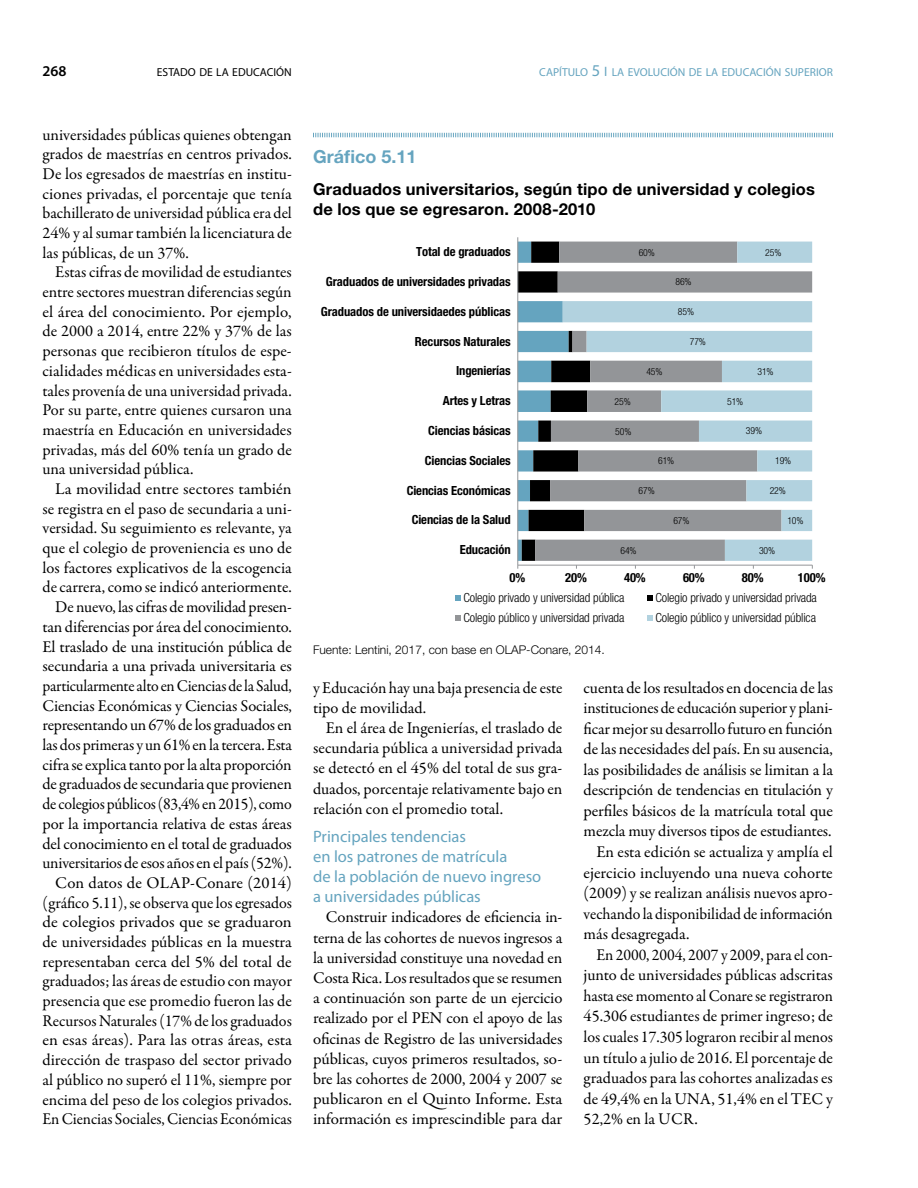
<style>
.page{position:relative;width:918px;height:1188px;background:#fff}
.page>*{position:absolute;margin:0;border:0;box-sizing:border-box;transform-origin:0 0}
.t1{font:700 18px "Helvetica Neue LT Std";color:#65a4bf}
.t2{font:16.5px/19.6px "Garamond Premr Pro";letter-spacing:-.005em;color:#000;text-align:justify}
.t3{font:16.5px "Garamond Premr Pro";letter-spacing:-.005em;color:#000;scale:.96 1}
.t4{font:16.5px/20px "Myriad Pro";color:#65a4bf}
.t5{font:700 16.5px/19.8px "Helvetica Neue LT Std";letter-spacing:.01em;color:#000}
.t6{font:600 15px "Myriad Pro";color:#000}
.t7{font:700 condensed 12.6px "Helvetica Neue LT Std";letter-spacing:-.01em;color:#000}
.t8{font:300 condensed 12.6px "Helvetica Neue LT Std";letter-spacing:-.01em;color:#000}
.t9{font:300 12px "Helvetica Neue LT Std";color:#000}
.t10{font:11.55px "Myriad Pro";color:#65a4bf}
.t11{font:11.55px "Myriad Pro";color:#000}
.t12{font:300 condensed 9.75px "Helvetica Neue LT Std";letter-spacing:-.01em;color:#000}
.s1{font-size:16.5px}
.s2{font-size:13.65px}
</style>
<div class="page">
<svg style="left:590px;top:242px;width:222px;height:319px"></svg>
<hr style="left:518px;top:565px;width:294px;height:1px;background:#939598">
<svg style="left:517px;top:242px;width:73px;height:327px"></svg>
<hr style="left:517px;top:237px;width:1px;height:328px;background:#939598">
<svg style="left:455px;top:596px;width:6px;height:5px"></svg>
<svg style="left:648px;top:596px;width:5px;height:5px"></svg>
<svg style="left:455px;top:615px;width:6px;height:5px"></svg>
<svg style="left:648px;top:615px;width:5px;height:5px"></svg>
<svg style="left:313px;top:132px;width:520px;height:6px"></svg>
<p class="t6" style="left:43px;top:61px;width:26px">268</p>
<p class="t11" style="left:157px;top:65px;width:136px">ESTADO DE LA EDUCACIÓN</p>
<p class="t10" style="left:539px;top:65px;width:295px">CAPÍTULO <span class="s1">5</span> <span class="s2">I</span> LA EVOLUCIÓN DE LA EDUCACIÓN SUPERIOR</p>
<p class="t2" style="left:43px;top:125px;width:251px">universidades públicas quienes obtengan grados de maestrías en centros privados.<br>De los egresados de maestrías en institu&shy;ciones privadas, el porcentaje que tenía bachillerato de universidad pública era del 24% y al sumar también la licenciatura de las públicas, de un 37%.</p>
<p class="t2" style="left:43px;top:263px;width:251px;text-indent:13px">Estas cifras de movilidad de estudiantes entre sectores muestran diferencias según el área del conocimiento. Por ejemplo, de 2000 a 2014, entre 22% y 37% de las personas que recibieron títulos de espe&shy;cialidades médicas en universidades esta&shy;tales provenía de una universidad privada.<br>Por su parte, entre quienes cursaron una maestría en Educación en universidades privadas, más del 60% tenía un grado de una universidad pública.</p>
<p class="t2" style="left:43px;top:479px;width:251px;text-align:right">La movilidad entre sectores también se registra en el paso de secundaria a uni&shy;versidad. Su seguimiento es relevante, ya que el colegio de proveniencia es uno de los factores explicativos de la escogencia de carrera, como se indicó anteriormente.<br>De nuevo, las cifras de movilidad presen&shy;tan diferencias por área del conocimiento.<br>El traslado de una institución pública de secundaria a una privada universitaria es particularmente alto en Ciencias de la Salud, Ciencias Económicas y Ciencias Sociales, representando un 67% de los graduados en las dos primeras y un 61% en la tercera. Esta cifra se explica tanto por la alta proporción de graduados de secundaria que provienen de colegios públicos (83,4% en 2015), como por la importancia relativa de estas áreas del conocimiento en el total de graduados universitarios de esos años en el país (52%).<br>Con datos de OLAP-Conare (2014) (gráfico 5.11), se observa que los egresados de colegios privados que se graduaron de universidades públicas en la muestra representaban cerca del 5% del total de graduados; las áreas de estudio con mayor presencia que ese promedio fueron las de Recursos Naturales (17% de los graduados en esas áreas). Para las otras áreas, esta dirección de traspaso del sector privado al público no superó el 11%, siempre por encima del peso de los colegios privados.<br>En Ciencias Sociales, Ciencias Económicas</p>
<p class="t1" style="left:313px;top:145px;width:105px">Gráfico 5.11</p>
<p class="t5" style="left:313px;top:179px;width:503px">Graduados universitarios, según tipo de universidad y colegios de los que se egresaron. 2008-2010</p>
<p class="t7" style="left:416px;top:244px;width:96px">Total de graduados</p>
<p class="t12" style="left:639px;top:247px;width:18px">60%</p>
<p class="t12" style="left:765px;top:247px;width:18px">25%</p>
<p class="t7" style="left:326px;top:274px;width:186px">Graduados de universidades privadas</p>
<p class="t12" style="left:675px;top:276px;width:18px">86%</p>
<p class="t7" style="left:321px;top:304px;width:191px">Graduados de universidaedes públicas</p>
<p class="t12" style="left:678px;top:306px;width:18px">85%</p>
<p class="t7" style="left:415px;top:333px;width:97px">Recursos Naturales</p>
<p class="t12" style="left:690px;top:336px;width:18px">77%</p>
<p class="t7" style="left:456px;top:363px;width:56px">Ingenierías</p>
<p class="t12" style="left:646px;top:366px;width:18px">45%</p>
<p class="t12" style="left:757px;top:366px;width:18px">31%</p>
<p class="t7" style="left:443px;top:393px;width:69px">Artes y Letras</p>
<p class="t12" style="left:615px;top:396px;width:18px">25%</p>
<p class="t12" style="left:727px;top:396px;width:18px">51%</p>
<p class="t7" style="left:428px;top:423px;width:84px">Ciencias básicas</p>
<p class="t12" style="left:615px;top:425px;width:18px">50%</p>
<p class="t12" style="left:746px;top:425px;width:18px">39%</p>
<p class="t7" style="left:425px;top:453px;width:87px">Ciencias Sociales</p>
<p class="t12" style="left:658px;top:455px;width:18px">61%</p>
<p class="t12" style="left:775px;top:455px;width:18px">19%</p>
<p class="t7" style="left:407px;top:483px;width:106px">Ciencias Económicas</p>
<p class="t12" style="left:639px;top:485px;width:18px">67%</p>
<p class="t12" style="left:770px;top:485px;width:18px">22%</p>
<p class="t7" style="left:412px;top:512px;width:101px">Ciencias de la Salud</p>
<p class="t12" style="left:673px;top:515px;width:18px">67%</p>
<p class="t12" style="left:787px;top:515px;width:18px">10%</p>
<p class="t7" style="left:460px;top:542px;width:52px">Educación</p>
<p class="t12" style="left:621px;top:545px;width:18px">64%</p>
<p class="t12" style="left:759px;top:545px;width:18px">30%</p>
<p class="t7" style="left:509px;top:570px;width:17px">0%</p>
<p class="t7" style="left:565px;top:570px;width:23px">20%</p>
<p class="t7" style="left:624px;top:570px;width:23px">40%</p>
<p class="t7" style="left:683px;top:570px;width:23px">60%</p>
<p class="t7" style="left:742px;top:570px;width:23px">80%</p>
<p class="t7" style="left:798px;top:570px;width:29px">100%</p>
<p class="t8" style="left:463px;top:591px;width:163px">Colegio privado y universidad pública</p>
<p class="t8" style="left:655px;top:591px;width:163px">Colegio privado y universidad privada</p>
<p class="t8" style="left:463px;top:610px;width:163px">Colegio público y universidad privada</p>
<p class="t8" style="left:655px;top:610px;width:162px">Colegio público y universidad pública</p>
<p class="t9" style="left:313px;top:642px;width:293px">Fuente: Lentini, 2017, con base en OLAP-Conare, 2014.</p>
<p class="t2" style="left:313px;top:678px;width:251px;line-height:20.1px">y Educación hay una baja presencia de este tipo de movilidad.</p>
<p class="t2" style="left:313px;top:718px;width:251px;line-height:20.2px;text-indent:13px">En el área de Ingenierías, el traslado de secundaria pública a universidad privada se detectó en el 45% del total de sus gra&shy;duados, porcentaje relativamente bajo en relación con el promedio total.</p>
<p class="t4" style="left:313px;top:827px;width:230px">Principales tendencias<br>en los patrones de matrícula<br>de la población de nuevo ingreso a universidades públicas</p>
<p class="t2" style="left:313px;top:908px;width:251px;line-height:20.1px;text-indent:13px">Construir indicadores de eficiencia in&shy;terna de las cohortes de nuevos ingresos a la universidad constituye una novedad en Costa Rica. Los resultados que se resumen a continuación son parte de un ejercicio realizado por el PEN con el apoyo de las oficinas de Registro de las universidades públicas, cuyos primeros resultados, so&shy;bre las cohortes de 2000, 2004 y 2007 se publicaron en el Quinto Informe. Esta información es imprescindible para dar</p>
<p class="t2" style="left:584px;top:678px;width:251px">cuenta de los resultados en docencia de las</p>
<p class="t2" style="left:584px;top:699px;width:251px">instituciones de educación superior y plani-</p>
<p class="t2" style="left:584px;top:719px;width:251px">ficar mejor su desarrollo futuro en función</p>
<p class="t2" style="left:584px;top:740px;width:251px">de las necesidades del país. En su ausencia,</p>
<p class="t2" style="left:584px;top:760px;width:251px">las posibilidades de análisis se limitan a la</p>
<p class="t2" style="left:584px;top:781px;width:251px">descripción de tendencias en titulación y</p>
<p class="t2" style="left:584px;top:801px;width:251px">perfiles básicos de la matrícula total que</p>
<p class="t2" style="left:584px;top:822px;width:249px">mezcla muy diversos tipos de estudiantes.</p>
<p class="t2" style="left:596px;top:842px;width:238px">En esta edición se actualiza y amplía el</p>
<p class="t2" style="left:584px;top:863px;width:251px">ejercicio incluyendo una nueva cohorte</p>
<p class="t2" style="left:584px;top:884px;width:251px">(2009) y se realizan análisis nuevos apro-</p>
<p class="t3" style="left:584px;top:904px;width:261px">vechando la disponibilidad de información</p>
<p class="t2" style="left:584px;top:925px;width:107px">más desagregada.</p>
<p class="t3" style="left:596px;top:945px;width:248px">En 2000, 2004, 2007 y 2009, para el con-</p>
<p class="t2" style="left:584px;top:966px;width:251px">junto de universidades públicas adscritas</p>
<p class="t3" style="left:584px;top:986px;width:261px">hasta ese momento al Conare se registraron</p>
<p class="t2" style="left:584px;top:1007px;width:251px">45.306 estudiantes de primer ingreso; de</p>
<p class="t2" style="left:584px;top:1027px;width:251px">los cuales 17.305 lograron recibir al menos</p>
<p class="t2" style="left:584px;top:1048px;width:251px">un título a julio de 2016. El porcentaje de</p>
<p class="t2" style="left:584px;top:1069px;width:251px">graduados para las cohortes analizadas es</p>
<p class="t2" style="left:584px;top:1089px;width:251px">de 49,4% en la UNA, 51,4% en el TEC y</p>
<p class="t2" style="left:584px;top:1110px;width:116px">52,2% en la UCR.</p>
</div>
